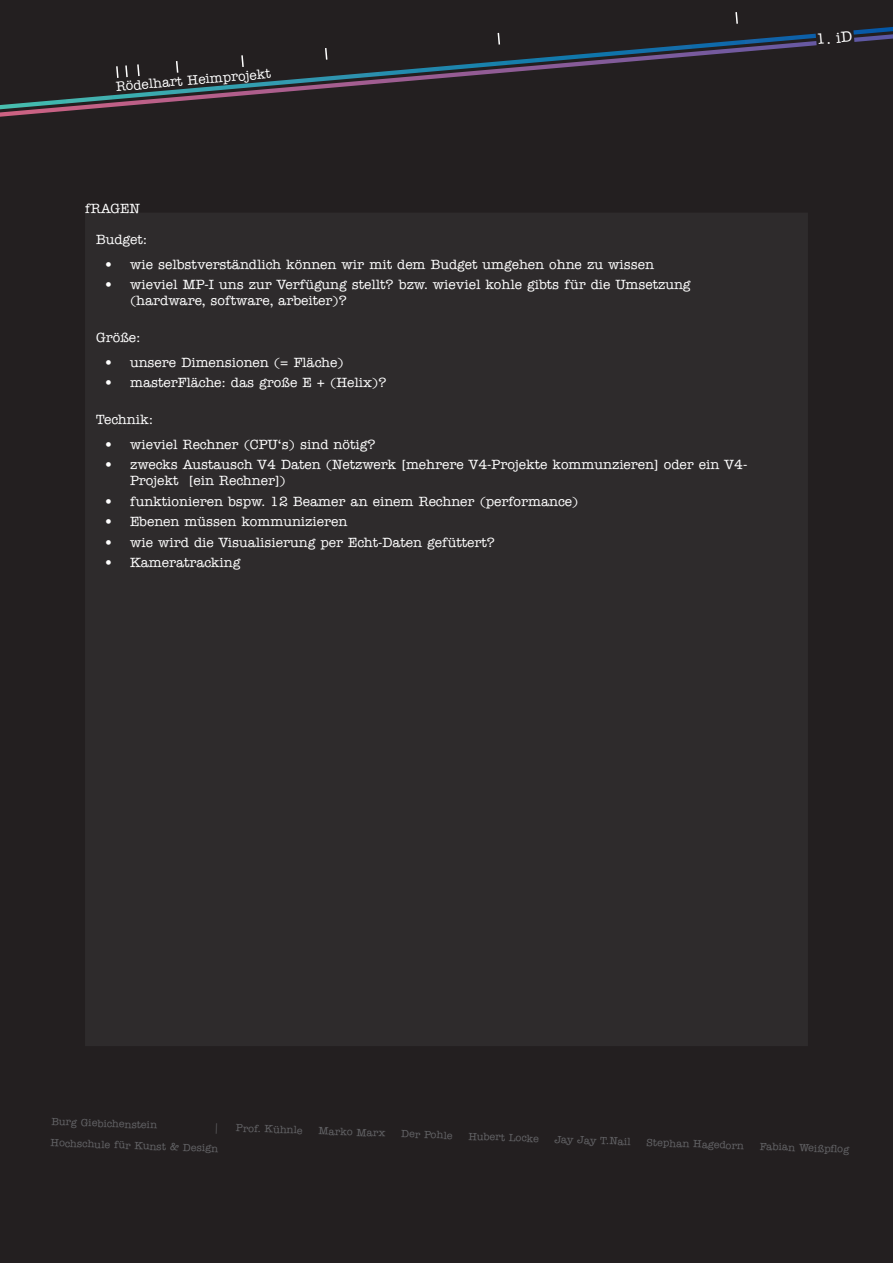
<style>
.page{position:relative;width:893px;height:1263px;background:#231f20}
.page>*{position:absolute;margin:0;border:0;box-sizing:border-box;transform-origin:0 0}
.t1{font:500 15px "American Typewriter";color:#fff}
.Paragraph_Style_1{font:500 13.5px/16.2px "American Typewriter";color:#fff}
.t2{font:500 10.5px "American Typewriter";color:#636366}
</style>
<div class="page">
<svg style="left:0;top:34px;width:893px;height:83px"></svg>
<svg style="left:115px;top:64px;width:14px;height:16px"></svg>
<svg style="left:136px;top:63px;width:5px;height:15px"></svg>
<svg style="left:175px;top:59px;width:4px;height:15px"></svg>
<svg style="left:240px;top:54px;width:5px;height:15px"></svg>
<svg style="left:324px;top:46px;width:4px;height:15px"></svg>
<svg style="left:497px;top:32px;width:4px;height:14px"></svg>
<svg style="left:735px;top:12px;width:3px;height:12px"></svg>
<svg style="left:815px;top:30px;width:40px;height:18px"></svg>
<div style="left:85px;top:213px;width:723px;height:833px;background:#2e2b2c"></div>
<p class="Paragraph_Style_1" style="left:115px;top:79px;width:157px;rotate:-5deg">Rödelhart Heimprojekt</p>
<p class="Paragraph_Style_1" style="left:85px;top:200px;width:56px">fRAGEN</p>
<p class="Paragraph_Style_1" style="left:96px;top:232px;width:53px">Budget:</p>
<p class="Paragraph_Style_1" style="left:105px;top:256px;width:551px">• wie selbstverständlich können wir mit dem Budget umgehen ohne zu wissen</p>
<p class="Paragraph_Style_1" style="left:130px;top:277px;width:562px;text-indent:-26px">• wieviel MP-I uns zur Verfügung stellt? bzw. wieviel kohle gibts für die Umsetzung (hardware, software, arbeiter)?</p>
<p class="Paragraph_Style_1" style="left:96px;top:330px;width:46px">Größe:</p>
<p class="Paragraph_Style_1" style="left:105px;top:354px;width:241px">• unsere Dimensionen (= Fläche)</p>
<p class="Paragraph_Style_1" style="left:105px;top:375px;width:283px">• masterFläche: das große E + (Helix)?</p>
<p class="Paragraph_Style_1" style="left:96px;top:411px;width:59px">Technik:</p>
<p class="Paragraph_Style_1" style="left:105px;top:436px;width:272px">• wieviel Rechner (CPU‘s) sind nötig?</p>
<p class="Paragraph_Style_1" style="left:130px;top:457px;width:619px;text-indent:-26px">• zwecks Austausch V4 Daten (Netzwerk [mehrere V4-Projekte kommunzieren] oder ein V4-<br>Projekt [ein Rechner])</p>
<p class="Paragraph_Style_1" style="left:105px;top:493px;width:475px">• funktionieren bspw. 12 Beamer an einem Rechner (performance)</p>
<p class="Paragraph_Style_1" style="left:105px;top:514px;width:244px">• Ebenen müssen kommunizieren</p>
<p class="Paragraph_Style_1" style="left:105px;top:534px;width:392px">• wie wird die Visualisierung per Echt-Daten gefüttert?</p>
<p class="Paragraph_Style_1" style="left:105px;top:555px;width:137px">• Kameratracking</p>
<p class="t1" style="left:815px;top:31px;width:37px;rotate:-5deg">1. iD</p>
<p class="t2" style="left:52px;top:1115px;width:107px;rotate:2deg">Burg Giebichenstein</p>
<p class="t2" style="left:51px;top:1137px;width:169px;rotate:2deg">Hochschule für Kunst &amp; Design</p>
<p class="t2" style="left:236px;top:1122px;width:68px;rotate:2deg">Prof. Kühnle</p>
<p class="t2" style="left:319px;top:1125px;width:68px;rotate:2deg">Marko Marx</p>
<p class="t2" style="left:402px;top:1128px;width:53px;rotate:2deg">Der Pohle</p>
<p class="t2" style="left:469px;top:1130px;width:72px;rotate:2deg">Hubert Locke</p>
<p class="t2" style="left:555px;top:1133px;width:77px;rotate:2deg">Jay Jay T.Nail</p>
<p class="t2" style="left:647px;top:1136px;width:99px;rotate:2deg">Stephan Hagedorn</p>
<p class="t2" style="left:760px;top:1140px;width:91px;rotate:2deg">Fabian Weißpfl og</p>
</div>
